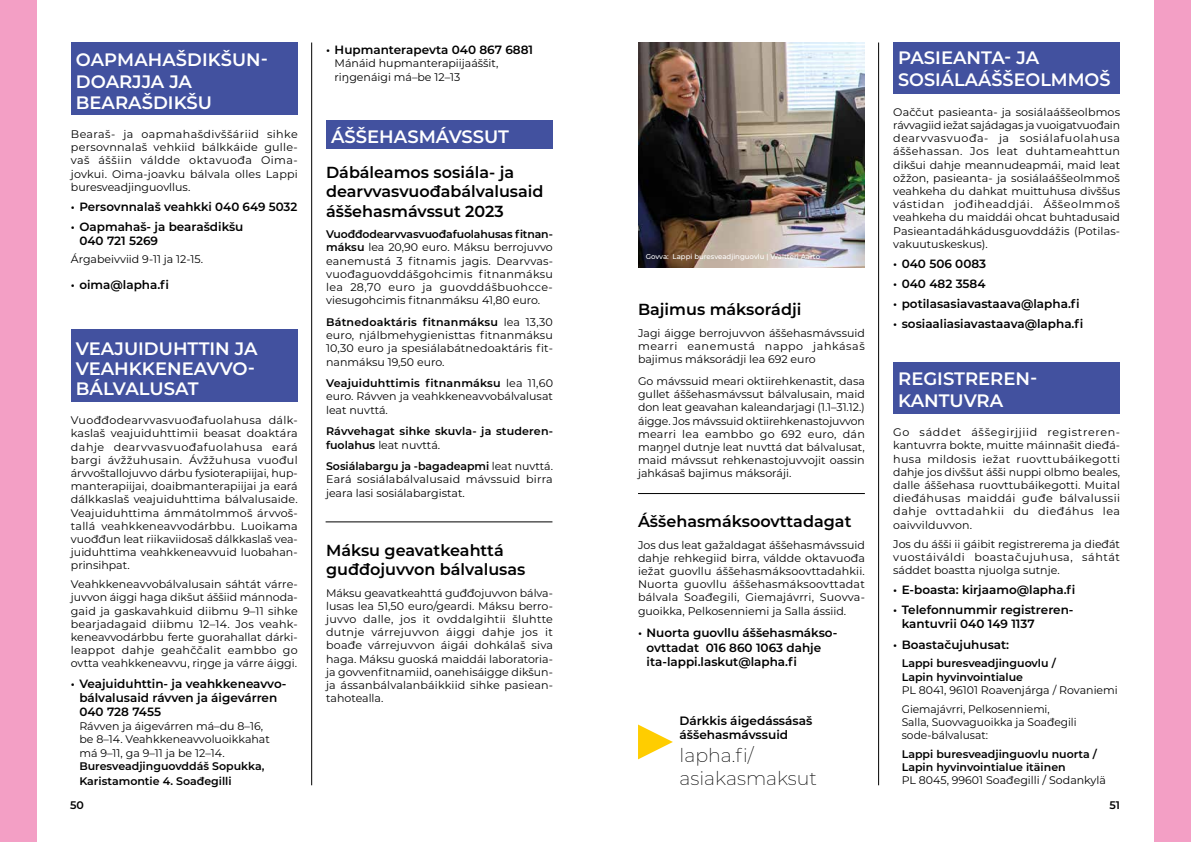
<style>
.page{position:relative;width:1191px;height:842px;background:#fff}
.page>*{position:absolute;margin:0;border:0;box-sizing:border-box;transform-origin:0 0}
.t1{font:200 19px/22.8px "Montserrat";color:#000}
.t2{font:600 18px/21.6px "Montserrat";color:#fff}
.t3{font:600 16px/19.2px "Montserrat";color:#000}
.t4{font:600 12.1px/14.5px "Montserrat";color:#000}
.t5{font:600 12px/14.4px "Montserrat";color:#000}
.t6{font:11px/13.2px "Montserrat";color:#000;text-align:justify}
.t7{font:600 11px/13.2px "Montserrat";color:#000}
.t8{font:500 7px "Montserrat";color:#fff}
.s1{font-weight:600}
.s2{font-weight:400}
</style>
<div class="page">
<div style="left:0;top:0;width:37px;height:842px;background:#f39fc5"></div>
<div style="left:1154px;top:0;width:37px;height:842px;background:#f39fc5"></div>
<img style="left:638px;top:43px;width:227px;height:224px">
<div style="left:71px;top:330px;width:227px;height:72px;background:#42519f"></div>
<div style="left:893px;top:43px;width:227px;height:51px;background:#42519f"></div>
<div style="left:893px;top:363px;width:227px;height:51px;background:#42519f"></div>
<div style="left:326px;top:120px;width:227px;height:29px;background:#42519f"></div>
<div style="left:71px;top:43px;width:227px;height:72px;background:#42519f"></div>
<svg style="left:638px;top:724px;width:35px;height:35px"></svg>
<hr style="left:311px;top:43px;width:1px;height:742px;background:#000">
<hr style="left:878px;top:43px;width:1px;height:742px;background:#000">
<hr style="left:325px;top:522px;width:227px;height:1px;background:#000">
<hr style="left:638px;top:493px;width:227px;height:1px;background:#000">
<h2 class="t2" style="left:76px;top:48px;width:194px">OAPMAHAŠDIKŠUN-<br>DOARJJA JA<br>BEARAŠDIKŠU</h2>
<p class="t6" style="left:71px;top:127px;width:228px">Bearaš- ja oapmahašdivššáriid sihke persovnnalaš vehkiid bálkkáide gulle&shy;vaš áššiin váldde oktavuođa Oima&shy;jovkui. Oima-joavku bálvala olles Lappi buresveadjinguovllus.</p>
<p class="t5" style="left:71px;top:199px;width:228px">• Persovnnalaš veahkki 040 649 5032</p>
<p class="t5" style="left:79px;top:219px;width:165px;text-indent:-9px">• Oapmahaš- ja bearašdikšu<br>040 721 5269</p>
<p class="t6" style="left:71px;top:252px;width:134px">Árgabeivviid 9-11 ja 12-15.</p>
<p class="t5" style="left:71px;top:277px;width:100px">• oima@lapha.fi</p>
<h2 class="t2" style="left:76px;top:338px;width:183px;line-height:20px">VEAJUIDUHTTIN JA<br>VEAHKKENEAVVO-<br>BÁLVALUSAT</h2>
<p class="t6" style="left:71px;top:413px;width:228px">Vuođđodearvvasvuođafuolahusa dálk&shy;kaslaš veajuiduhttimii beasat doaktára dahje dearvvasvuođafuolahusa eará bargi ávžžuhusain. Ávžžuhusa vuođul árvvoštallojuvvo dárbu fysioterapiijai, hup&shy;manterapiijai, doaibmanterapiijai ja eará dálkkaslaš veajuiduhttima bálvalusaide.<br>Veajuiduhttima ámmátolmmoš árvvoš&shy;tallá veahkkeneavvodárbbu. Luoikama vuođđun leat riikaviidosaš dálkkaslaš vea&shy;juiduhttima veahkkeneavvuid luobahan&shy;prinsihpat.</p>
<p class="t6" style="left:71px;top:577px;width:228px">Veahkkeneavvobálvalusain sáhtát várre&shy;juvvon áiggi haga dikšut áššiid mánnoda&shy;gaid ja gaskavahkuid diibmu 9–11 sihke bearjadagaid diibmu 12–14. Jos veahk&shy;keneavvodárbbu ferte guorahallat dárki&shy;leappot dahje geahččalit eambbo go ovtta veahkkeneavvu, riŋge ja várre áiggi.</p>
<p class="t5" style="left:79px;top:675px;width:209px;text-indent:-9px">• Veajuiduhttin- ja veahkkeneavvo&shy;bálvalusaid rávven ja áigevárren<br>040 728 7455</p>
<p class="t6" style="left:79px;top:719px;width:192px">Rávven ja áigevárren má–du 8–16, be 8–14. Veahkkeneavvoluoikkahat</p>
<p class="t6" style="left:79px;top:746px;width:147px">má 9–11, ga 9–11 ja be 12–14.</p>
<p class="t7" style="left:79px;top:759px;width:186px;line-height:14.4px">Buresveadjinguovddáš Sopukka,<br>Karistamontie 4. Soađegilli</p>
<p class="t5" style="left:326px;top:42px;width:208px">• Hupmanterapevta 040 867 6881</p>
<p class="t6" style="left:334px;top:56px;width:165px">Mánáid hupmanterapiijaáššit, riŋgenáigi má–be 12–13</p>
<h2 class="t2" style="left:331px;top:125px;width:179px">ÁŠŠEHASMÁVSSUT</h2>
<h3 class="t3" style="left:326px;top:162px;width:219px">Dábáleamos sosiála- ja dearvvasvuođabálvalusaid áššehasmávssut 2023</h3>
<p class="t6" style="left:326px;top:227px;width:228px"><span class="s1">Vuođđodearvvasvuođafuolahusas fitnan&shy;máksu</span> lea 20,90 euro. Máksu berrojuvvo eanemustá 3 fitnamis jagis. Dearvvas&shy;vuođaguovddášgohcimis fitnanmáksu lea 28,70 euro ja guovddášbuohcce&shy;viesugohcimis fitnanmáksu 41,80 euro.</p>
<p class="t6" style="left:326px;top:315px;width:228px"><span class="s1">Bátnedoaktáris fitnanmáksu</span> lea 13,30 euro, njálbmehygienisttas fitnanmáksu 10,30 euro ja spesiálabátnedoaktáris fit&shy;nanmáksu 19,50 euro.</p>
<p class="t6" style="left:326px;top:376px;width:228px"><span class="s1">Veajuiduhttimis fitnanmáksu</span> lea 11,60 euro. Rávven ja veahkkeneavvobálvalusat leat nuvttá.</p>
<p class="t7" style="left:326px;top:424px;width:228px">Rávvehagat sihke skuvla- ja studeren&shy;fuolahus <span class="s2">leat nuvttá.</span></p>
<p class="t6" style="left:326px;top:459px;width:228px"><span class="s1">Sosiálabargu ja -bagadeapmi</span> leat nuvttá.<br>Eará sosiálabálvalusaid mávssuid birra jeara lasi sosiálabargistat.</p>
<h3 class="t3" style="left:326px;top:540px;width:201px">Máksu geavatkeahttá guđđojuvvon bálvalusas</h3>
<p class="t6" style="left:326px;top:586px;width:228px">Máksu geavatkeahttá guđđojuvvon bálva&shy;lusas lea 51,50 euro/geardi. Máksu berro&shy;juvvo dalle, jos it ovddalgihtii šluhtte dutnje várrejuvvon áiggi dahje jos it boađe várrejuvvon áigái dohkálaš siva haga. Máksu guoská maiddái laboratoria&shy;ja govvenfitnamiid, oanehisáigge dikšun&shy;ja ássanbálvalanbáikkiid sihke pasiean&shy;tahotealla.</p>
<p class="t8" style="left:645px;top:252px;width:176px">Govva: Lappi buresveadjinguovlu | Waltteri Aarto</p>
<h3 class="t3" style="left:638px;top:299px;width:165px">Bajimus máksorádji</h3>
<p class="t6" style="left:638px;top:326px;width:228px">Jagi áigge berrojuvvon áššehasmávssuid mearri eanemustá nappo jahkásaš bajimus máksorádji lea 692 euro</p>
<p class="t6" style="left:638px;top:374px;width:228px">Go mávssuid meari oktiirehkenastit, dasa gullet áššehasmávssut bálvalusain, maid don leat geavahan kaleandarjagi (1.1–31.12.) áigge. Jos mávssuid oktiirehkenastojuvvon mearri lea eambbo go 692 euro, dán maŋŋel dutnje leat nuvttá dat bálvalusat, maid mávssut rehkenastojuvvojit oassin jahkásaš bajimus máksoráji.</p>
<h3 class="t3" style="left:638px;top:511px;width:215px">Áššehasmáksoovttadagat</h3>
<p class="t6" style="left:638px;top:538px;width:228px">Jos dus leat gažaldagat áššehasmávssuid dahje rehkegiid birra, váldde oktavuođa iežat guovllu áššehasmáksoovttadahkii.<br>Nuorta guovllu áššehasmáksoovttadat bálvala Soađegili, Giemajávrri, Suovva&shy;guoikka, Pelkosenniemi ja Salla ássiid.</p>
<p class="t5" style="left:646px;top:625px;width:192px;text-indent:-9px">• Nuorta guovllu áššehasmákso&shy;ovttadat 016 860 1063 dahje ita-lappi.laskut@lapha.fi</p>
<p class="t4" style="left:679px;top:712px;width:134px">Dárkkis áigedássásaš áššehasmávssuid</p>
<h1 class="t1" style="left:679px;top:744px;width:139px">lapha.fi/ asiakasmaksut</h1>
<h2 class="t2" style="left:898px;top:46px;width:214px">PASIEANTA- JA<br>SOSIÁLAÁŠŠEOLMMOŠ</h2>
<p class="t6" style="left:893px;top:105px;width:228px">Oaččut pasieanta- ja sosiálaáššeolbmos rávvagiid iežat sajádagas ja vuoigatvuođain dearvvasvuođa- ja sosiálafuolahusa áššehassan. Jos leat duhtameahttun dikšui dahje meannudeapmái, maid leat ožžon, pasieanta- ja sosiálaáššeolmmoš veahkeha du dahkat muittuhusa divššus vástidan jođiheaddjái. Áššeolmmoš veahkeha du maiddái ohcat buhtadusaid Pasieantadáhkádusguovddážis (Potilas&shy;vakuutuskeskus).</p>
<p class="t5" style="left:893px;top:256px;width:94px">• 040 506 0083</p>
<p class="t5" style="left:893px;top:276px;width:94px">• 040 482 3584</p>
<p class="t5" style="left:893px;top:296px;width:188px">• potilasasiavastaava@lapha.fi</p>
<p class="t5" style="left:893px;top:316px;width:192px">• sosiaaliasiavastaava@lapha.fi</p>
<h2 class="t2" style="left:898px;top:367px;width:141px">REGISTREREN-<br>KANTUVRA</h2>
<p class="t6" style="left:893px;top:425px;width:228px">Go sáddet áššegirjjiid registreren&shy;kantuvrra bokte, muitte máinnašit dieđá&shy;husa mildosis iežat ruovttubáikegotti dahje jos divššut ášši nuppi olbmo beales, dalle áššehasa ruovttubáikegotti. Muital dieđáhusas maiddái guđe bálvalussii dahje ovttadahkii du dieđáhus lea oaivvilduvvon.</p>
<p class="t6" style="left:893px;top:537px;width:228px">Jos du ášši ii gáibit registrerema ja dieđát vuostáiváldi boastačujuhusa, sáhtát sáddet boastta njuolga sutnje.</p>
<p class="t5" style="left:893px;top:582px;width:184px">• E-boasta: kirjaamo@lapha.fi</p>
<p class="t5" style="left:901px;top:602px;width:173px;text-indent:-9px">• Telefonnummir registreren&shy;kantuvrii 040 149 1137</p>
<p class="t5" style="left:893px;top:636px;width:117px">• Boastačujuhusat:</p>
<p class="t7" style="left:901px;top:656px;width:155px">Lappi buresveadjinguovlu /<br>Lapin hyvinvointialue</p>
<p class="t6" style="left:901px;top:680px;width:218px;line-height:18.9px">PL 8041, 96101 Roavenjárga / Rovaniemi<br>Giemajávrri, Pelkosenniemi,</p>
<p class="t6" style="left:901px;top:715px;width:176px">Salla, Suovvaguoikka ja Soađegili sode-bálvalusat:</p>
<p class="t7" style="left:901px;top:747px;width:197px">Lappi buresveadjinguovlu nuorta /<br>Lapin hyvinvointialue itäinen</p>
<p class="t6" style="left:901px;top:773px;width:206px">PL 8045, 99601 Soađegilli / Sodankylä</p>
<p class="t7" style="left:70px;top:798px;width:15px">50</p>
<p class="t7" style="left:1109px;top:798px;width:12px">51</p>
</div>
